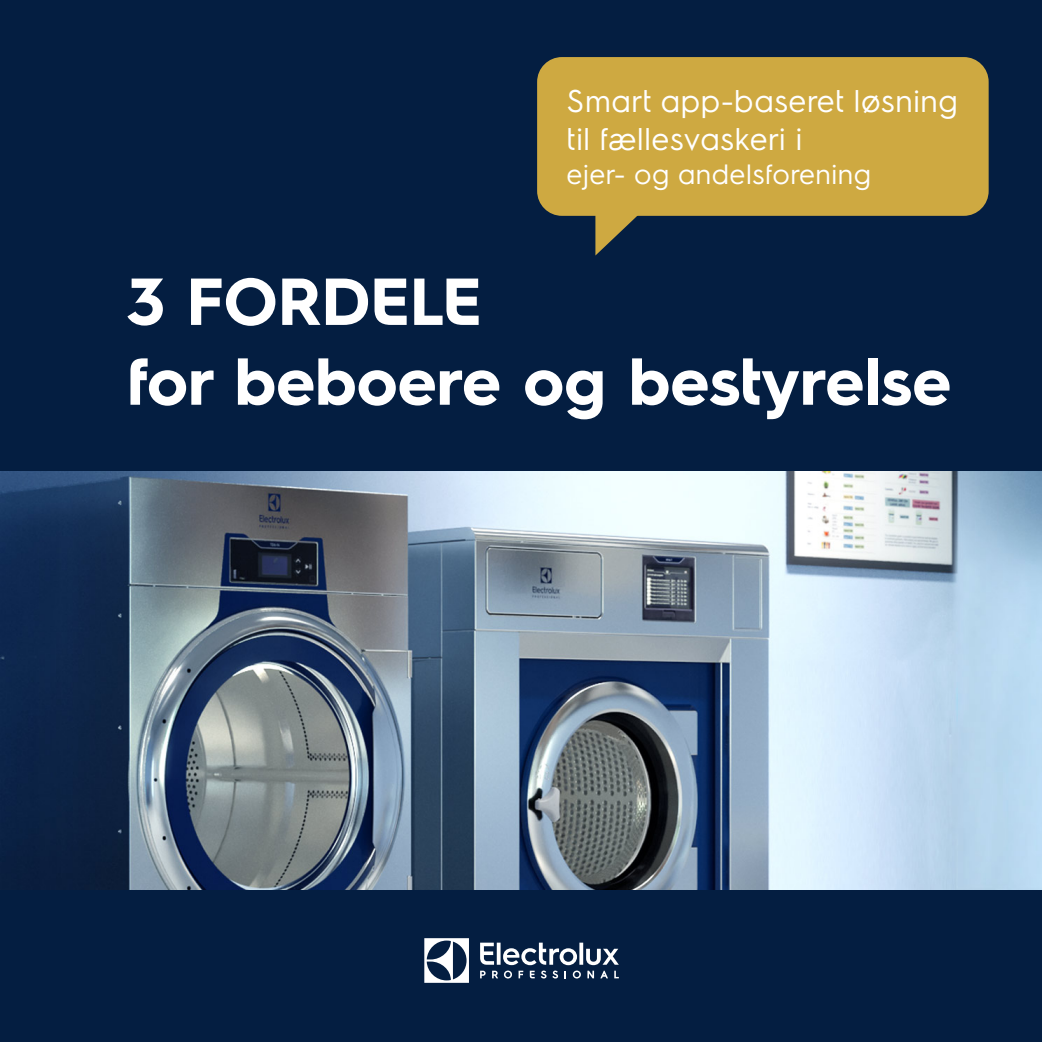
<style>
.page{position:relative;width:1042px;height:1042px;background:#041e41}
.page>*{position:absolute;margin:0;border:0;box-sizing:border-box;transform-origin:0 0}
.t1{font:700 66.5px/79.8px "Electrolux Sans";color:#fff}
.t2{font:31.5px/37.8px "Electrolux Sans";color:#fff}
.t3{font:28px "Electrolux Sans";color:#fff}
</style>
<div class="page">
<img style="left:0;top:471px;width:1042px;height:418px">
<svg style="left:424px;top:938px;width:45px;height:45px"></svg>
<svg style="left:480px;top:942px;width:139px;height:36px"></svg>
<div style="left:537px;top:57px;width:451px;height:159px;background:#cea941;border-radius:25px"></div>
<svg style="left:595px;top:215px;width:49px;height:40px"></svg>
<p class="t2" style="left:567px;top:80px;width:393px">Smart app-baseret løsning til fællesvaskeri i</p>
<p class="t3" style="left:567px;top:154px;width:306px">ejer- og andelsforening</p>
<h1 class="t1" style="left:127px;top:258px;width:825px">3 FORDELE<br>for beboere og bestyrelse</h1>
</div>
